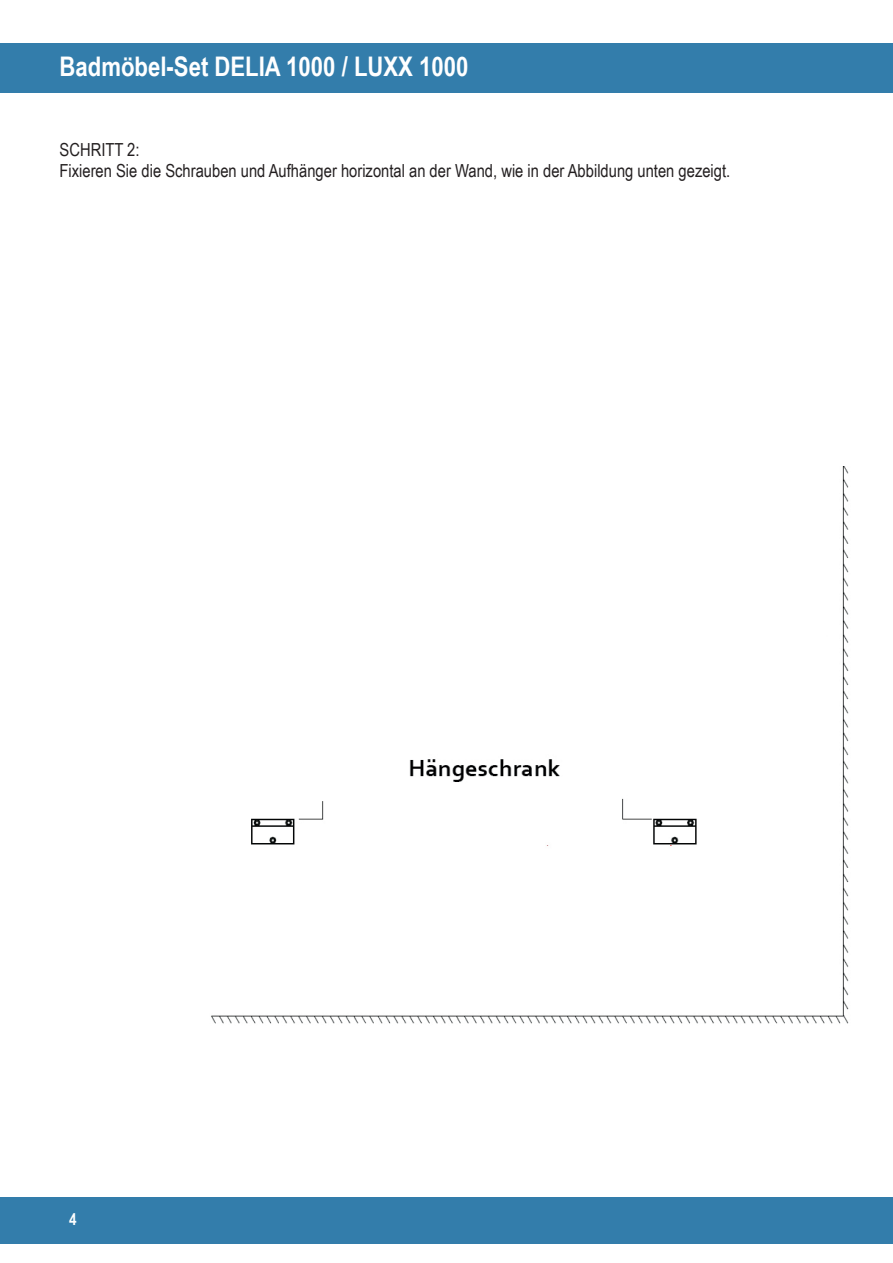
<style>
.page{position:relative;width:893px;height:1263px;background:#fff}
.page>*{position:absolute;margin:0;border:0;box-sizing:border-box;transform-origin:0 0}
.t1{font:700 27px "Arial Narrow";color:#fff}
.t2{font:18px/21.6px "Arial Narrow";color:#231f20}
.t3{font:700 16.5px "Arial Narrow";color:#fff}
</style>
<div class="page">
<div style="left:0;top:43px;width:893px;height:50px;background:#337dab"></div>
<div style="left:0;top:1197px;width:893px;height:47px;background:#337dab"></div>
<img style="left:211px;top:467px;width:638px;height:557px">
<h1 class="t1" style="left:60px;top:46px;width:410px">Badmöbel-Set DELIA 1000 / LUXX 1000</h1>
<p class="t2" style="left:60px;top:138px;width:672px">SCHRITT 2:<br>Fixieren Sie die Schrauben und Aufhänger horizontal an der Wand, wie in der Abbildung unten gezeigt.</p>
<p class="t3" style="left:69px;top:1207px;width:9px">4</p>
</div>
